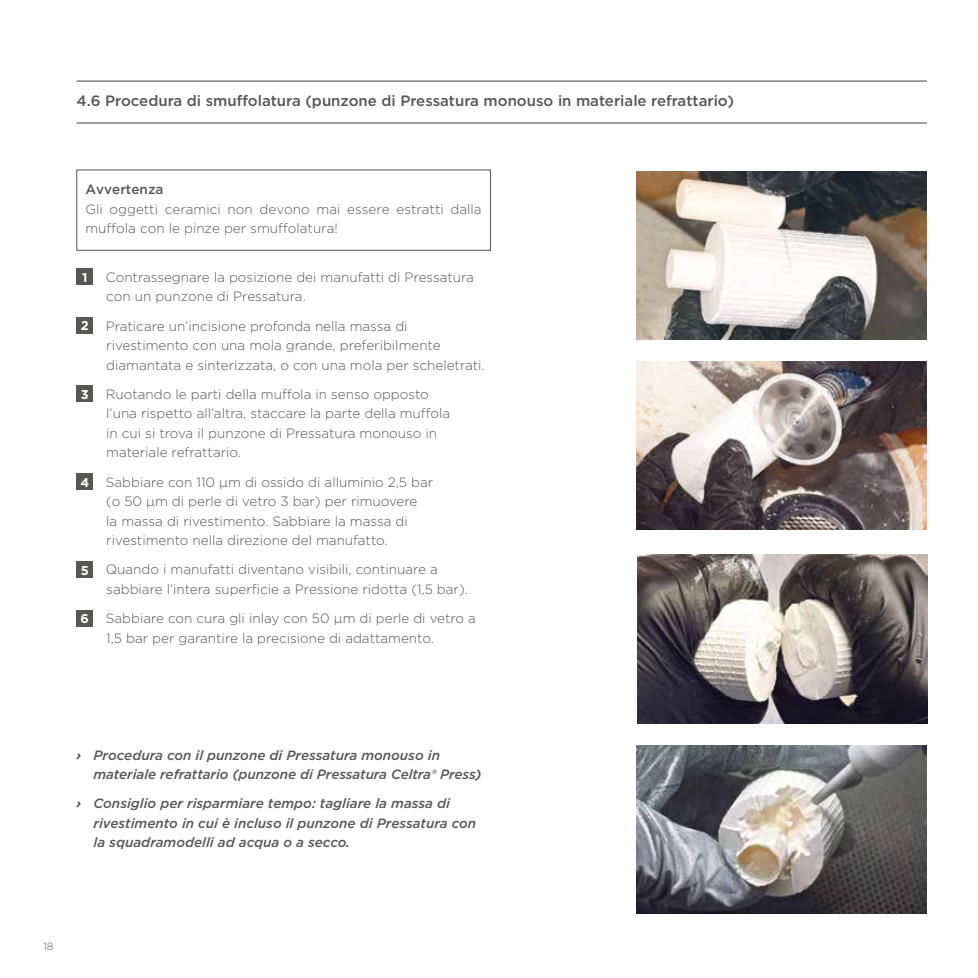
<style>
.page{position:relative;width:978px;height:978px;background:#fff}
.page>*{position:absolute;margin:0;border:0;box-sizing:border-box;transform-origin:0 0}
.t1{font:500 15px "Gotham";color:#575756}
.t2{font:300 13.5px/19.5px "Gotham";color:#575756}
.t3{font:italic 500 13.5px/19.5px "Gotham";color:#575756}
.t4{font:500 13.5px "Gotham";color:#575756}
.t5{font:700 12.75px "Gotham";color:#fff}
.t6{font:300 10.5px "Gotham";color:#575756}
.s1{font-weight:700;font-size:12.75px;color:#fff}
.s2{font-weight:700}
</style>
<div class="page">
<hr style="left:77px;top:81px;width:850px;height:1px;background:#575756">
<hr style="left:77px;top:122px;width:850px;height:2px;background:#575756">
<div style="left:77px;top:269px;width:16px;height:16px;background:#575756"></div>
<div style="left:77px;top:317px;width:16px;height:17px;background:#575756"></div>
<div style="left:77px;top:385px;width:16px;height:17px;background:#575756"></div>
<div style="left:77px;top:473px;width:16px;height:17px;background:#575756"></div>
<div style="left:77px;top:561px;width:16px;height:17px;background:#575756"></div>
<div style="left:77px;top:610px;width:16px;height:16px;background:#575756"></div>
<img style="left:636px;top:171px;width:291px;height:168px">
<img style="left:637px;top:555px;width:291px;height:168px">
<img style="left:636px;top:361px;width:291px;height:169px">
<img style="left:636px;top:745px;width:291px;height:169px">
<div style="left:77px;top:170px;width:414px;height:81px;border:1px solid #575756"></div>
<p class="t1" style="left:77px;top:91px;width:659px">4.6 Procedura di smuffolatura (punzone di Pressatura monouso in materiale refrattario)</p>
<p class="t4" style="left:85px;top:180px;width:80px">Avvertenza</p>
<p class="t2" style="left:85px;top:199px;width:398px">Gli oggetti ceramici non devono mai essere estratti dalla muffola con le pinze per smuffolatura!</p>
<p class="t5" style="left:82px;top:269px;width:7px">1</p>
<p class="t2" style="left:106px;top:267px;width:370px">Contrassegnare la posizione dei manufatti di Pressatura con un punzone di Pressatura.</p>
<p class="t5" style="left:81px;top:317px;width:9px">2</p>
<p class="t2" style="left:106px;top:316px;width:380px">Praticare un’incisione profonda nella massa di rivestimento con una mola grande, preferibilmente diamantata e sinterizzata, o con una mola per scheletrati.</p>
<p class="t5" style="left:81px;top:386px;width:9px">3</p>
<p class="t2" style="left:106px;top:384px;width:346px">Ruotando le parti della muffola in senso opposto l’una rispetto all’altra, staccare la parte della muffola in cui si trova il punzone di Pressatura monouso in materiale refrattario.</p>
<p class="t2" style="left:106px;top:472px;width:328px;text-indent:-26px"><span class="s1">4</span> Sabbiare con 110 µm di ossido di alluminio 2,5 bar (o 50 µm di perle di vetro 3 bar) per rimuovere<br>la massa di rivestimento. Sabbiare la massa di rivestimento nella direzione del manufatto.</p>
<p class="t5" style="left:81px;top:562px;width:10px">5</p>
<p class="t2" style="left:106px;top:559px;width:364px">Quando i manufatti diventano visibili, continuare a sabbiare l’intera superficie a Pressione ridotta (1,5 bar).</p>
<p class="t2" style="left:106px;top:608px;width:371px;text-indent:-26px"><span class="s1">6</span> Sabbiare con cura gli inlay con 50 µm di perle di vetro a<br>1,5 bar per garantire la precisione di adattamento.</p>
<p class="t3" style="left:94px;top:745px;width:389px;text-indent:-17px"><span class="s2">›</span> Procedura con il punzone di Pressatura monouso in materiale refrattario (punzone di Pressatura Celtra® Press)</p>
<p class="t3" style="left:94px;top:794px;width:384px;text-indent:-17px"><span class="s2">›</span> Consiglio per risparmiare tempo: tagliare la massa di rivestimento in cui è incluso il punzone di Pressatura con la squadramodelli ad acqua o a secco.</p>
<p class="t6" style="left:43px;top:940px;width:12px">18</p>
</div>
